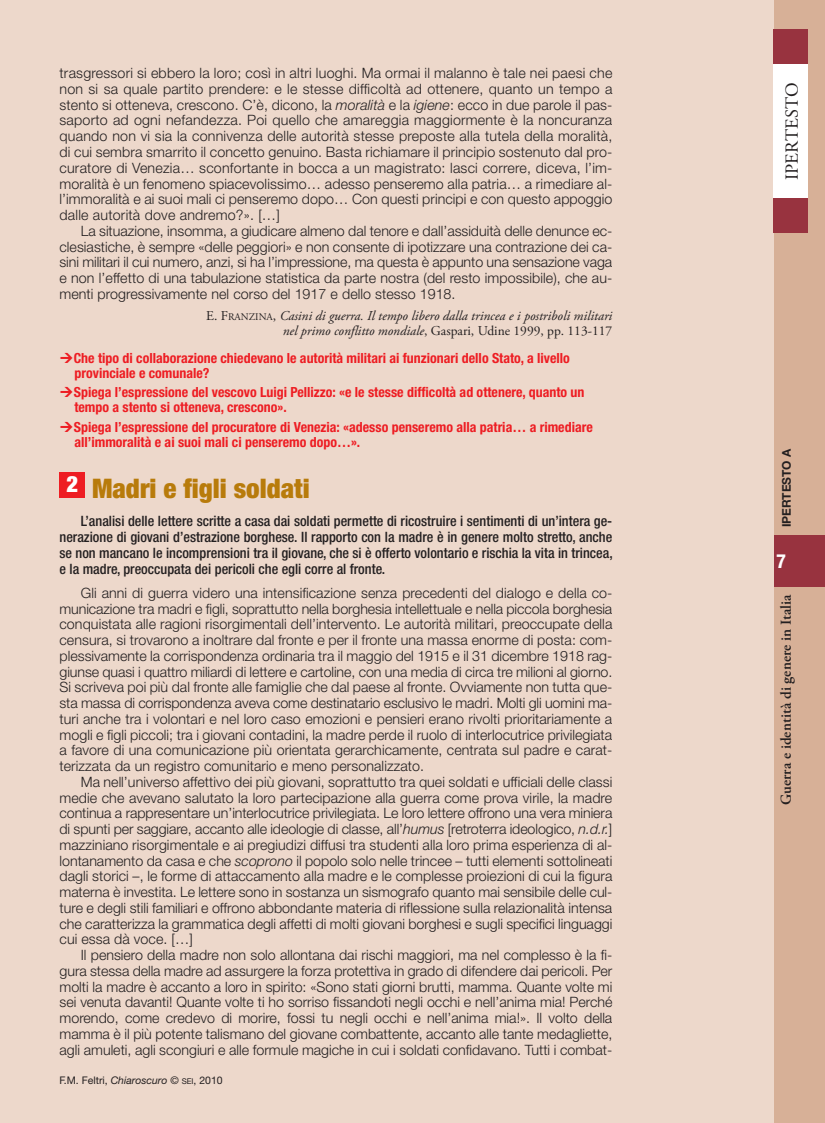
<style>
.page{position:relative;width:825px;height:1123px;background:#fff}
.page>*{position:absolute;margin:0;border:0;box-sizing:border-box;transform-origin:0 0}
.t1{font:900 condensed 27px "Helvetica Neue";color:#b87b0b}
.t2{font:900 condensed 22.5px "Helvetica Neue";color:#fff}
.t3{font:700 condensed 19.5px "Helvetica Neue";color:#fff}
.t4{font:18.45px "Adobe Garamond Pro";letter-spacing:.015em;color:#231f20}
.t5{font:600 15px "Adobe Garamond Pro";letter-spacing:.005em;color:#231f20}
.t6{font:300 14.25px/15.8px "Helvetica Neue";letter-spacing:.005em;color:#231f20;text-align:justify}
.t7{font:500 condensed 14.25px/15.8px "Helvetica Neue";color:#231f20;text-align:justify}
.t8{font:700 condensed 13.95px/15px "Helvetica Neue";color:#ee1d23}
.t9{font:italic 13.5px/15px "Adobe Garamond Pro";color:#231f20;text-align:right}
.t10{font:700 12px "Helvetica Neue";color:#231f20}
.t11{font:10.5px "Helvetica Neue";color:#231f20}
.s1{font-style:italic}
.s2{font-style:normal}
.s3{font-style:normal;font-size:10.2px}
.s4{font-size:7.8px}
</style>
<div class="page">
<div style="left:0;top:0;width:774px;height:1123px;background:#edd8cb"></div>
<div style="left:774px;top:0;width:51px;height:1123px;background:#d7b097"></div>
<div style="left:774px;top:63px;width:34px;height:135px;background:#fff"></div>
<div style="left:774px;top:30px;width:34px;height:34px;background:#98333f"></div>
<div style="left:774px;top:198px;width:34px;height:34px;background:#98333f"></div>
<div style="left:774px;top:536px;width:51px;height:51px;background:#98333f"></div>
<div style="left:60px;top:472px;width:25px;height:26px;background:#ee1d23"></div>
<p class="t6" style="left:60px;top:67px;width:554px">trasgressori si ebbero la loro; così in altri luoghi. Ma ormai il malanno è tale nei paesi che non si sa quale partito prendere: e le stesse difficoltà ad ottenere, quanto un tempo a stento si otteneva, crescono. C’è, dicono, la <span class="s1">moralità</span> e la <span class="s1">igiene</span>: ecco in due parole il pas&shy;saporto ad ogni nefandezza. Poi quello che amareggia maggiormente è la noncuranza quando non vi sia la connivenza delle autorità stesse preposte alla tutela della moralità, di cui sembra smarrito il concetto genuino. Basta richiamare il principio sostenuto dal pro&shy;curatore di Venezia… sconfortante in bocca a un magistrato: lasci correre, diceva, l’im&shy;moralità è un fenomeno spiacevolissimo… adesso penseremo alla patria… a rimediare al&shy;l’immoralità e ai suoi mali ci penseremo dopo… Con questi principi e con questo appoggio dalle autorità dove andremo?». […]</p>
<p class="t6" style="left:60px;top:224px;width:554px;text-indent:21px">La situazione, insomma, a giudicare almeno dal tenore e dall’assiduità delle denunce ec&shy;clesiastiche, è sempre «delle peggiori» e non consente di ipotizzare una contrazione dei ca&shy;sini militari il cui numero, anzi, si ha l’impressione, ma questa è appunto una sensazione vaga e non l’effetto di una tabulazione statistica da parte nostra (del resto impossibile), che au&shy;menti progressivamente nel corso del 1917 e dello stesso 1918.</p>
<p class="t9" style="left:206px;top:310px;width:408px"><span class="s2">E. F</span><span class="s3">RANZINA</span><span class="s2">,</span> Casini di guerra. Il tempo libero dalla trincea e i postriboli militari nel primo conflitto mondiale<span class="s2">, Gaspari, Udine 1999, pp. 113-117</span></p>
<p class="t8" style="left:74px;top:352px;width:498px">Che tipo di collaborazione chiedevano le autorità militari ai funzionari dello Stato, a livello provinciale e comunale?</p>
<p class="t8" style="left:74px;top:386px;width:512px">Spiega l’espressione del vescovo Luigi Pellizzo: «e le stesse difficoltà ad ottenere, quanto un tempo a stento si otteneva, crescono».</p>
<p class="t8" style="left:74px;top:420px;width:520px">Spiega l’espressione del procuratore di Venezia: «adesso penseremo alla patria… a rimediare all’immoralità e ai suoi mali ci penseremo dopo…».</p>
<h1 class="t1" style="left:92px;top:478px;width:219px">Madri e figli soldati</h1>
<p class="t7" style="left:60px;top:514px;width:555px;text-indent:21px">L’analisi delle lettere scritte a casa dai soldati permette di ricostruire i sentimenti di un’intera ge&shy;nerazione di giovani d’estrazione borghese. Il rapporto con la madre è in genere molto stretto, anche se non mancano le incomprensioni tra il giovane, che si è offerto volontario e rischia la vita in trincea, e la madre, preoccupata dei pericoli che egli corre al fronte.</p>
<p class="t6" style="left:60px;top:586px;width:554px;text-indent:21px">Gli anni di guerra videro una intensificazione senza precedenti del dialogo e della co&shy;municazione tra madri e figli, soprattutto nella borghesia intellettuale e nella piccola borghesia conquistata alle ragioni risorgimentali dell’intervento. Le autorità militari, preoccupate della censura, si trovarono a inoltrare dal fronte e per il fronte una massa enorme di posta: com&shy;plessivamente la corrispondenza ordinaria tra il maggio del 1915 e il 31 dicembre 1918 rag&shy;giunse quasi i quattro miliardi di lettere e cartoline, con una media di circa tre milioni al giorno.<br>Si scriveva poi più dal fronte alle famiglie che dal paese al fronte. Ovviamente non tutta que&shy;sta massa di corrispondenza aveva come destinatario esclusivo le madri. Molti gli uomini ma&shy;turi anche tra i volontari e nel loro caso emozioni e pensieri erano rivolti prioritariamente a mogli e figli piccoli; tra i giovani contadini, la madre perde il ruolo di interlocutrice privilegiata a favore di una comunicazione più orientata gerarchicamente, centrata sul padre e carat&shy;terizzata da un registro comunitario e meno personalizzato.</p>
<p class="t6" style="left:60px;top:775px;width:554px;text-indent:21px">Ma nell’universo affettivo dei più giovani, soprattutto tra quei soldati e ufficiali delle classi medie che avevano salutato la loro partecipazione alla guerra come prova virile, la madre continua a rappresentare un’interlocutrice privilegiata. Le loro lettere offrono una vera miniera di spunti per saggiare, accanto alle ideologie di classe, all’<span class="s1">humus</span> [retroterra ideologico, <span class="s1">n.d.r.</span>] mazziniano risorgimentale e ai pregiudizi diffusi tra studenti alla loro prima esperienza di al&shy;lontanamento da casa e che <span class="s1">scoprono</span> il popolo solo nelle trincee – tutti elementi sottolineati dagli storici –, le forme di attaccamento alla madre e le complesse proiezioni di cui la figura materna è investita. Le lettere sono in sostanza un sismografo quanto mai sensibile delle cul&shy;ture e degli stili familiari e offrono abbondante materia di riflessione sulla relazionalità intensa che caratterizza la grammatica degli affetti di molti giovani borghesi e sugli specifici linguaggi cui essa dà voce. […]</p>
<p class="t6" style="left:60px;top:948px;width:554px;text-indent:21px">Il pensiero della madre non solo allontana dai rischi maggiori, ma nel complesso è la fi&shy;gura stessa della madre ad assurgere la forza protettiva in grado di difendere dai pericoli. Per molti la madre è accanto a loro in spirito: «Sono stati giorni brutti, mamma. Quante volte mi sei venuta davanti! Quante volte ti ho sorriso fissandoti negli occhi e nell’anima mia! Perché morendo, come credevo di morire, fossi tu negli occhi e nell’anima mia!». Il volto della mamma è il più potente talismano del giovane combattente, accanto alle tante medagliette, agli amuleti, agli scongiuri e alle formule magiche in cui i soldati confidavano. Tutti i combat-</p>
<h2 class="t2" style="left:66px;top:476px;width:13px">2</h2>
<p class="t11" style="left:60px;top:1076px;width:165px">F.M. Feltri, <span class="s1">Chiaroscuro</span> © <span class="s4">SEI</span>, 2010</p>
<p class="t4" style="left:785px;top:180px;width:99px;rotate:-90deg">IPERTESTO</p>
<p class="t10" style="left:782px;top:527px;width:80px;rotate:-90deg">IPERTESTO A</p>
<h3 class="t3" style="left:776px;top:554px;width:11px">7</h3>
<p class="t5" style="left:780px;top:805px;width:213px;rotate:-90deg">Guerra e identità di genere in Italia</p>
</div>
